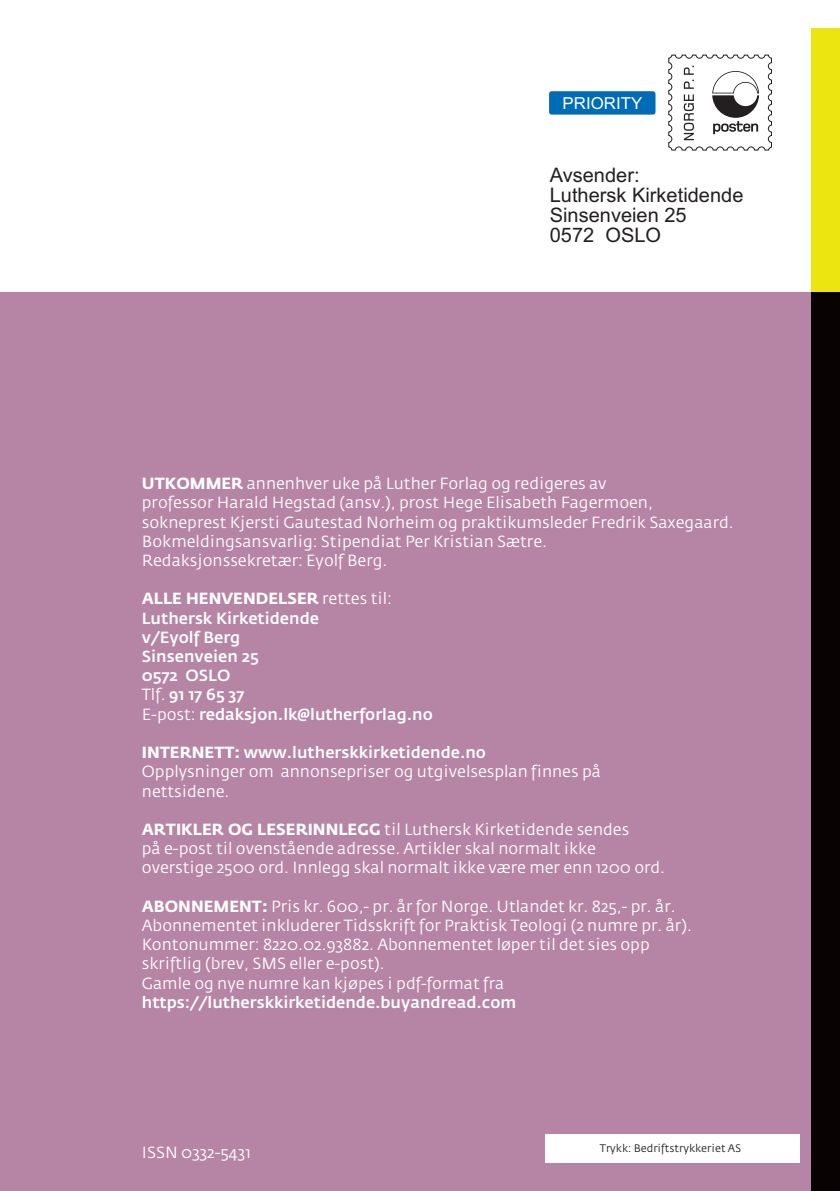
<style>
.page{position:relative;width:840px;height:1191px;background:#fff}
.page>*{position:absolute;margin:0;border:0;box-sizing:border-box;transform-origin:0 0}
.t1{font:20px/20px "Arial";color:#231f20}
.t2{font:16.4px "Arial";color:#fff}
.t3{font:16px/19.2px "Fedra Sans";color:#fff}
.t4{font:500 16px/19.2px "Fedra Sans";color:#fff}
.t5{font:10.8px "Fedra Sans";color:#231f20}
.s1{font-weight:700}
.s2{font-weight:400}
.s3{font-weight:500}
</style>
<div class="page">
<div style="left:0;top:292px;width:839px;height:899px;background:#b685a5"></div>
<div style="left:544px;top:1134px;width:255px;height:28px;background:#fff"></div>
<div style="left:811px;top:28px;width:28px;height:1163px;background:#080302"></div>
<div style="left:811px;top:28px;width:28px;height:264px;background:#ede510"></div>
<svg style="left:668px;top:54px;width:103px;height:97px"></svg>
<div style="left:548px;top:91px;width:107px;height:24px;background:#006bb6;border-radius:3px"></div>
<p class="t2" style="left:562px;top:94px;width:81px">PRIORITY</p>
<p class="t1" style="left:549px;top:165px;width:195px">Avsender:<br>Luthersk Kirketidende<br>Sinsenveien 25<br>0572 OSLO</p>
<p class="t3" style="left:142px;top:476px;width:593px"><span class="s1">UTKOMMER</span> annenhver uke på Luther Forlag og redigeres av<br>professor Harald Hegstad (ansv.), prost Hege Elisabeth Fagermoen, sokneprest Kjersti Gautestad Norheim og praktikumsleder Fredrik Saxegaard.<br>Bokmeldingsansvarlig: Stipendiat Per Kristian Sætre.<br>Redaksjonssekretær: Eyolf Berg.</p>
<p class="t4" style="left:142px;top:591px;width:292px"><span class="s1">ALLE HENVENDELSER</span> <span class="s2">rettes til:<br></span>Luthersk Kirketidende<br>v/Eyolf Berg<br>Sinsenveien 25<br>0572 OSLO<br><span class="s2">Tlf.</span> 91 17 65 37<br><span class="s2">E-post:</span> redaksjon.lk@lutherforlag.no</p>
<p class="t3" style="left:142px;top:744px;width:460px"><span class="s1">INTERNETT:</span> <span class="s3">www.lutherskkirketidende.no<br></span>Opplysninger om annonsepriser og utgivelsesplan finnes på nettsidene.</p>
<p class="t3" style="left:142px;top:821px;width:524px"><span class="s1">ARTIKLER OG LESERINNLEGG</span> til Luthersk Kirketidende sendes<br>på e-post til ovenstående adresse. Artikler skal normalt ikke overstige 2500 ord. Innlegg skal normalt ikke være mer enn 1200 ord.</p>
<p class="t3" style="left:142px;top:898px;width:551px"><span class="s1">ABONNEMENT:</span> Pris kr. 600,- pr. år for Norge. Utlandet kr. 825,- pr. år.<br>Abonnementet inkluderer Tidsskrift for Praktisk Teologi (2 numre pr. år).<br>Kontonummer: 8220.02.93882. Abonnementet løper til det sies opp skriftlig (brev, SMS eller e-post).<br>Gamle og nye numre kan kjøpes i pdf-format fra</p>
<p class="t4" style="left:142px;top:994px;width:376px">https://lutherskkirketidende.buyandread.com</p>
<p class="t3" style="left:142px;top:1144px;width:110px">ISSN 0332-5431</p>
<p class="t5" style="left:599px;top:1144px;width:143px">Trykk: Bedriftstrykkeriet AS</p>
</div>
